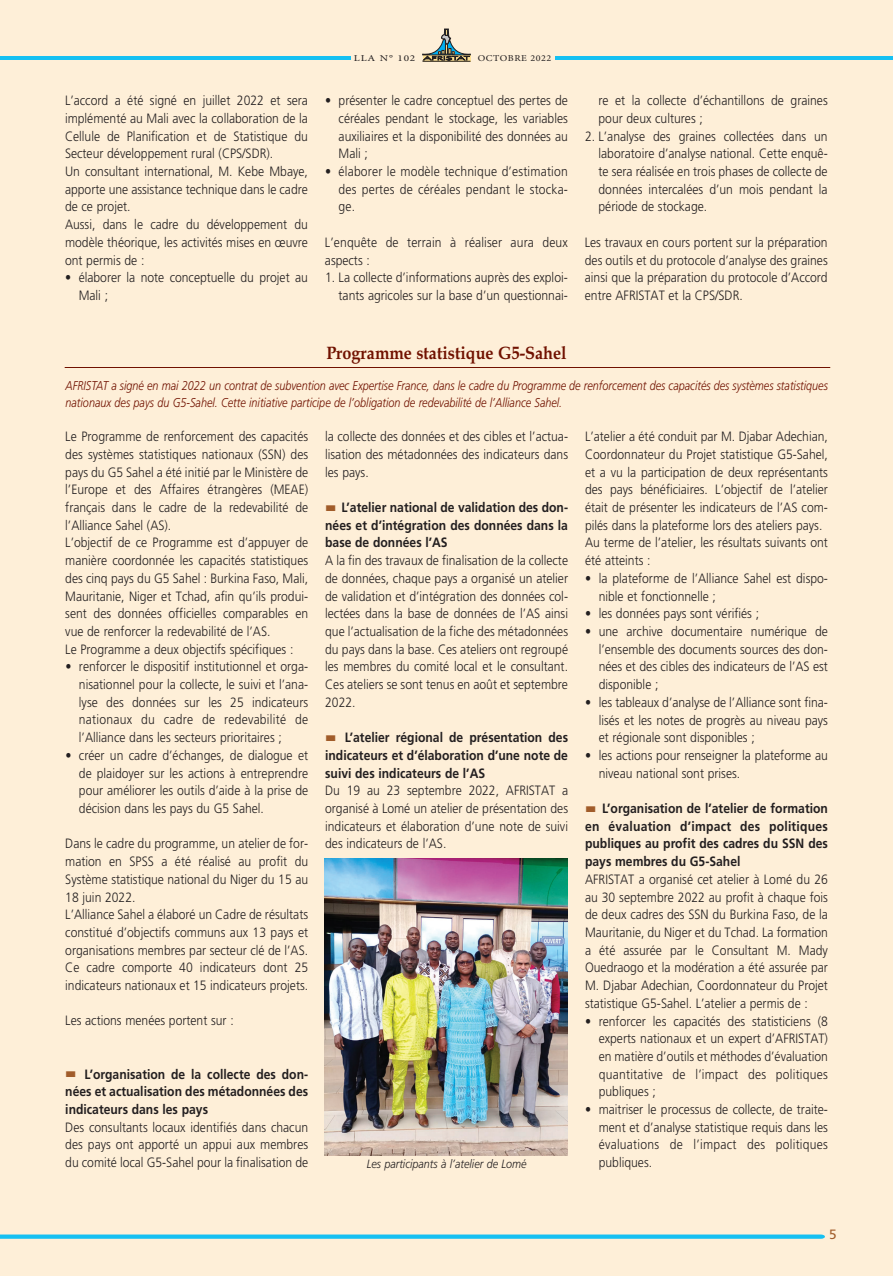
<style>
.page{position:relative;width:893px;height:1276px;background:#feefd8}
.page>*{position:absolute;margin:0;border:0;box-sizing:border-box;transform-origin:0 0}
.t1{font:700 18px "Book Antiqua";color:#701100;scale:.9 1}
.t2{font:300 13.5px/17.7px "Frutiger LT";color:#231f20;text-align:justify;scale:.9 1}
.t3{font:700 13.5px/17.7px "Frutiger LT";color:#231f20;text-align:justify;scale:.9 1}
.t4{font:13.5px "Frutiger LT Std";color:#a15c2a}
.t5{font:italic 300 12.75px/17.7px "Frutiger LT";color:#701100;scale:.85 1}
.t6{font:italic 300 12px "Frutiger LT";color:#231f20;scale:.9 1}
.t7{font:9px "Minion Pro";letter-spacing:.05em;color:#231f20;scale:1.12 1}
.t8{font:9px "Minion Pro";letter-spacing:.05em;color:#231f20;scale:1.25 1}
.s1{color:#a15c2a}
</style>
<div class="page">
<svg style="left:422px;top:60px;width:48px;height:1px"></svg>
<hr style="left:422px;top:61px;width:48px;height:1px;background:#231f20">
<svg style="left:422px;top:29px;width:48px;height:31px"></svg>
<hr style="left:0;top:56px;width:351px;height:4px;background:#15c0f2">
<hr style="left:555px;top:56px;width:338px;height:4px;background:#15c0f2">
<svg style="left:0;top:1234px;width:825px;height:4px;background:#33c6ee"></svg>
<hr style="left:65px;top:367px;width:765px;height:1px;background:#701100">
<img style="left:325px;top:858px;width:242px;height:298px">
<p class="t2" style="left:65px;top:93px;width:271px;text-align:left">L’accord a été signé en juillet 2022 et sera implémenté au Mali avec la collaboration de la Cellule de Planification et de Statistique du Secteur développement rural (CPS/SDR).<br>Un consultant international, M. Kebe Mbaye, apporte une assistance technique dans le cadre de ce projet.<br>Aussi, dans le cadre du développement du modèle théorique, les activités mises en œuvre ont permis de :</p>
<p class="t2" style="left:79px;top:270px;width:256px;text-indent:-13px">• élaborer la note conceptuelle du projet au<br>Mali ;</p>
<p class="t8" style="left:354px;top:52px;width:51px">LLA N° 102</p>
<p class="t7" style="left:478px;top:52px;width:67px">OCTOBRE 2022</p>
<p class="t2" style="left:339px;top:93px;width:256px;text-indent:-13px">• présenter le cadre conceptuel des pertes de céréales pendant le stockage, les variables auxiliaires et la disponibilité des données au Mali ;</p>
<p class="t2" style="left:339px;top:164px;width:256px;text-indent:-13px">• élaborer le modèle technique d’estimation des pertes de céréales pendant le stocka&shy;ge.</p>
<p class="t2" style="left:325px;top:234px;width:271px">L’enquête de terrain à réaliser aura deux aspects :</p>
<p class="t2" style="left:325px;top:270px;width:271px;text-align:right">1. La collecte d’informations auprès des exploi&shy;tants agricoles sur la base d’un questionnai-</p>
<h1 class="t1" style="left:326px;top:342px;width:268px">Programme statistique G5-Sahel</h1>
<p class="t2" style="left:598px;top:93px;width:256px">re et la collecte d’échantillons de graines pour deux cultures ;</p>
<p class="t2" style="left:598px;top:128px;width:256px;text-indent:-13px">2. L’analyse des graines collectées dans un laboratoire d’analyse national. Cette enquê&shy;te sera réalisée en trois phases de collecte de données intercalées d’un mois pendant la période de stockage.</p>
<p class="t2" style="left:585px;top:234px;width:271px">Les travaux en cours portent sur la préparation des outils et du protocole d’analyse des graines ainsi que la préparation du protocole d’Accord entre AFRISTAT et la CPS/SDR.</p>
<p class="t5" style="left:66px;top:377px;width:898px">AFRISTAT a signé en mai 2022 un contrat de subvention avec Expertise France, dans le cadre du Programme de renforcement des capacités des systèmes statistiques nationaux des pays du G5-Sahel. Cette initiative participe de l’obligation de redevabilité de l’Alliance Sahel.</p>
<p class="t2" style="left:65px;top:429px;width:271px;text-align:left">Le Programme de renforcement des capacités des systèmes statistiques nationaux (SSN) des pays du G5 Sahel a été initié par le Ministère de l’Europe et des Affaires étrangères (MEAE) français dans le cadre de la redevabilité de l’Alliance Sahel (AS).<br>L’objectif de ce Programme est d’appuyer de manière coordonnée les capacités statistiques des cinq pays du G5 Sahel : Burkina Faso, Mali, Mauritanie, Niger et Tchad, afin qu’ils produi&shy;sent des données officielles comparables en vue de renforcer la redevabilité de l’AS.<br>Le Programme a deux objectifs spécifiques :</p>
<p class="t2" style="left:79px;top:659px;width:256px;text-indent:-13px">• renforcer le dispositif institutionnel et orga&shy;nisationnel pour la collecte, le suivi et l’ana&shy;lyse des données sur les 25 indicateurs nationaux du cadre de redevabilité de l’Alliance dans les secteurs prioritaires ;</p>
<p class="t2" style="left:79px;top:747px;width:256px;text-indent:-13px">• créer un cadre d’échanges, de dialogue et de plaidoyer sur les actions à entreprendre pour améliorer les outils d’aide à la prise de décision dans les pays du G5 Sahel.</p>
<p class="t2" style="left:65px;top:836px;width:271px;text-align:left">Dans le cadre du programme, un atelier de for&shy;mation en SPSS a été réalisé au profit du Système statistique national du Niger du 15 au 18 juin 2022.<br>L’Alliance Sahel a élaboré un Cadre de résultats constitué d’objectifs communs aux 13 pays et organisations membres par secteur clé de l’AS.<br>Ce cadre comporte 40 indicateurs dont 25 indicateurs nationaux et 15 indicateurs projets.</p>
<p class="t2" style="left:65px;top:1013px;width:189px">Les actions menées portent sur :</p>
<p class="t3" style="left:65px;top:1066px;width:271px"><span class="s1">▬</span> L’organisation de la collecte des don&shy;nées et actualisation des métadonnées des indicateurs dans les pays</p>
<p class="t2" style="left:65px;top:1119px;width:271px">Des consultants locaux identifiés dans chacun des pays ont apporté un appui aux membres du comité local G5-Sahel pour la finalisation de</p>
<p class="t2" style="left:325px;top:429px;width:271px">la collecte des données et des cibles et l’actua&shy;lisation des métadonnées des indicateurs dans les pays.</p>
<p class="t3" style="left:325px;top:499px;width:271px"><span class="s1">▬</span> L’atelier national de validation des don&shy;nées et d’intégration des données dans la base de données l’AS</p>
<p class="t2" style="left:325px;top:553px;width:271px">A la fin des travaux de finalisation de la collecte de données, chaque pays a organisé un atelier de validation et d’intégration des données col&shy;lectées dans la base de données de l’AS ainsi que l’actualisation de la fiche des métadonnées du pays dans la base. Ces ateliers ont regroupé les membres du comité local et le consultant.<br>Ces ateliers se sont tenus en août et septembre 2022.</p>
<p class="t3" style="left:325px;top:730px;width:271px"><span class="s1">▬</span> L’atelier régional de présentation des indicateurs et d’élaboration d’une note de suivi des indicateurs de l’AS</p>
<p class="t2" style="left:325px;top:783px;width:271px">Du 19 au 23 septembre 2022, AFRISTAT a organisé à Lomé un atelier de présentation des indicateurs et élaboration d’une note de suivi des indicateurs de l’AS.</p>
<p class="t6" style="left:367px;top:1158px;width:179px">Les participants à l’atelier de Lomé</p>
<p class="t2" style="left:585px;top:429px;width:271px;text-align:left">L’atelier a été conduit par M. Djabar Adechian, Coordonnateur du Projet statistique G5-Sahel, et a vu la participation de deux représentants des pays bénéficiaires. L’objectif de l’atelier était de présenter les indicateurs de l’AS com&shy;pilés dans la plateforme lors des ateliers pays.<br>Au terme de l’atelier, les résultats suivants ont été atteints :</p>
<p class="t2" style="left:599px;top:570px;width:256px;text-indent:-13px">• la plateforme de l’Alliance Sahel est dispo&shy;nible et fonctionnelle ;</p>
<p class="t2" style="left:585px;top:606px;width:195px">• les données pays sont vérifiés ;</p>
<p class="t2" style="left:599px;top:623px;width:256px;text-indent:-13px">• une archive documentaire numérique de l’ensemble des documents sources des don&shy;nées et des cibles des indicateurs de l’AS est disponible ;</p>
<p class="t2" style="left:599px;top:694px;width:256px;text-indent:-13px">• les tableaux d’analyse de l’Alliance sont fina&shy;lisés et les notes de progrès au niveau pays et régionale sont disponibles ;</p>
<p class="t2" style="left:599px;top:747px;width:256px;text-indent:-13px">• les actions pour renseigner la plateforme au niveau national sont prises.</p>
<p class="t3" style="left:585px;top:800px;width:271px"><span class="s1">▬</span> L’organisation de l’atelier de formation en évaluation d’impact des politiques publiques au profit des cadres du SSN des pays membres du G5-Sahel</p>
<p class="t2" style="left:585px;top:871px;width:271px">AFRISTAT a organisé cet atelier à Lomé du 26 au 30 septembre 2022 au profit à chaque fois de deux cadres des SSN du Burkina Faso, de la Mauritanie, du Niger et du Tchad. La formation a été assurée par le Consultant M. Mady Ouedraogo et la modération a été assurée par M. Djabar Adechian, Coordonnateur du Projet statistique G5-Sahel. L’atelier a permis de :</p>
<p class="t2" style="left:599px;top:1013px;width:256px;text-indent:-13px">• renforcer les capacités des statisticiens (8 experts nationaux et un expert d’AFRISTAT) en matière d’outils et méthodes d’évaluation quantitative de l’impact des politiques publiques ;</p>
<p class="t2" style="left:599px;top:1101px;width:256px;text-indent:-13px">• maitriser le processus de collecte, de traite&shy;ment et d’analyse statistique requis dans les évaluations de l’impact des politiques publiques.</p>
<p class="t4" style="left:829px;top:1226px;width:9px">5</p>
</div>
